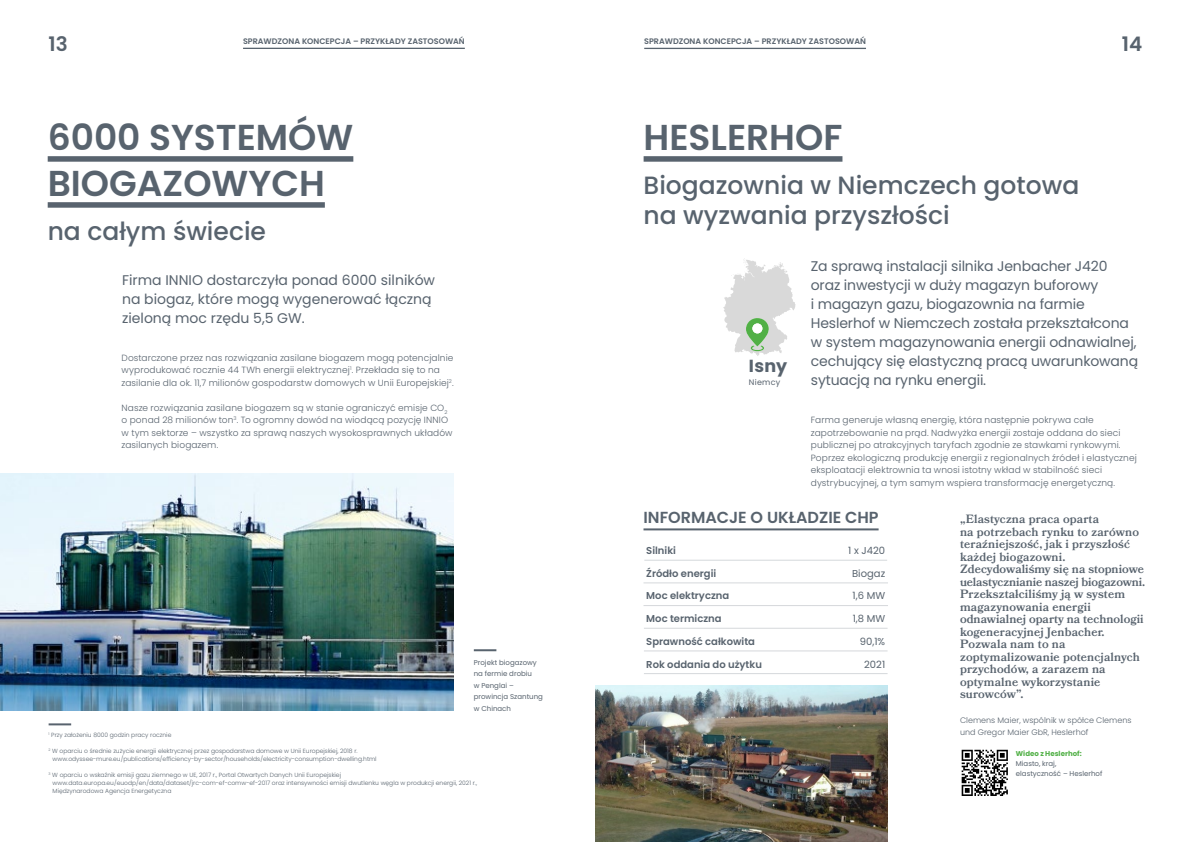
<style>
.page{position:relative;width:1191px;height:842px;background:#fff}
.page>*{position:absolute;margin:0;border:0;box-sizing:border-box;transform-origin:0 0}
.t1{font:600 36px/46px "Poppins";color:#58636e}
.t2{font:500 25px/30px "Poppins";color:#58636e}
.t3{font:600 20px "Poppins";color:#58636e}
.t4{font:700 17.5px "Poppins";color:#58636e}
.t5{font:600 16px "Poppins";color:#58636e}
.t6{font:14px/19px "Poppins";letter-spacing:-.01em;color:#58636e}
.t7{font:600 12px/12.5px "Bookmania";letter-spacing:.01em;color:#58636e}
.t8{font:600 10px "Poppins";color:#58636e}
.t9{font:10px "Poppins";color:#58636e}
.t10{font:300 9px/12.5px "Poppins";letter-spacing:.01em;color:#58636e}
.t11{font:600 8px "Poppins";color:#58636e}
.t12{font:300 8px/12.5px "Poppins";color:#58636e}
.t13{font:8px "Poppins";letter-spacing:.035em;color:#58636e}
.t14{font:7px/11.5px "Poppins";color:#58636e}
.t15{font:700 7px "Poppins";color:#51b046}
.t16{font:300 6px/8px "Poppins";color:#58636e}
</style>
<div class="page">
<div style="left:48px;top:156px;width:305px;height:6px;background:#58636e"></div>
<div style="left:48px;top:202px;width:277px;height:6px;background:#58636e"></div>
<img style="left:0;top:473px;width:454px;height:238px">
<hr style="left:644px;top:560px;width:167px;height:1px;background:#d5d8db">
<hr style="left:811px;top:560px;width:76px;height:1px;background:#d5d8db">
<hr style="left:643px;top:583px;width:168px;height:1px;background:#d5d8db">
<hr style="left:811px;top:583px;width:77px;height:1px;background:#d5d8db">
<hr style="left:643px;top:605px;width:168px;height:1px;background:#d5d8db">
<hr style="left:811px;top:605px;width:77px;height:1px;background:#d5d8db">
<hr style="left:644px;top:628px;width:167px;height:1px;background:#d5d8db">
<hr style="left:811px;top:628px;width:76px;height:1px;background:#d5d8db">
<hr style="left:644px;top:651px;width:167px;height:1px;background:#d5d8db">
<hr style="left:811px;top:651px;width:76px;height:1px;background:#d5d8db">
<hr style="left:644px;top:673px;width:167px;height:1px;background:#d5d8db">
<hr style="left:811px;top:673px;width:76px;height:1px;background:#d5d8db">
<hr style="left:643px;top:528px;width:235px;height:2px;background:#58636e">
<div style="left:643px;top:156px;width:199px;height:6px;background:#58636e"></div>
<img style="left:595px;top:686px;width:292px;height:156px">
<hr style="left:474px;top:649px;width:22px;height:2px;background:#58636e">
<svg style="left:723px;top:258px;width:72px;height:98px"></svg>
<div style="left:752px;top:323px;width:10px;height:10px;background:#fff;border-radius:50%"></div>
<hr style="left:49px;top:723px;width:22px;height:2px;background:#58636e">
<svg style="left:961px;top:750px;width:47px;height:46px"></svg>
<hr style="left:243px;top:48px;width:222px;height:1px;background:#58636e">
<hr style="left:644px;top:48px;width:222px;height:1px;background:#58636e">
<h3 class="t3" style="left:49px;top:32px;width:21px">13</h3>
<h3 class="t3" style="left:1121px;top:32px;width:22px">14</h3>
<p class="t11" style="left:243px;top:37px;width:223px">SPRAWDZONA KONCEPCJA – PRZYKŁADY ZASTOSOWAŃ</p>
<p class="t11" style="left:644px;top:37px;width:223px">SPRAWDZONA KONCEPCJA – PRZYKŁADY ZASTOSOWAŃ</p>
<h1 class="t1" style="left:48px;top:115px;width:307px">6000 SYSTEMÓW<br>BIOGAZOWYCH</h1>
<h2 class="t2" style="left:48px;top:216px;width:220px">na całym świecie</h2>
<h3 class="t6" style="left:122px;top:271px;width:314px">Firma INNIO dostarczyła ponad 6000 silników na biogaz, które mogą wygenerować łączną zieloną moc rzędu 5,5 GW.</h3>
<p class="t10" style="left:121px;top:351px;width:334px">Dostarczone przez nas rozwiązania zasilane biogazem mogą potencjalnie wyprodukować rocznie 44 TWh energii elektrycznej<sup>1</sup>. Przekłada się to na zasilanie dla ok. 11,7 milionów gospodarstw domowych w Unii Europejskiej<sup>2</sup>.</p>
<p class="t10" style="left:121px;top:401px;width:332px">Nasze rozwiązania zasilane biogazem są w stanie ograniczyć emisje CO<sub>2 </sub>o ponad 28 milionów ton<sup>3</sup>. To ogromny dowód na wiodącą pozycję INNIO w tym sektorze – wszystko za sprawą naszych wysokosprawnych układów zasilanych biogazem.</p>
<p class="t14" style="left:474px;top:657px;width:71px">Projekt biogazowy na fermie drobiu<br>w Penglai – prowincja Szantung w Chinach</p>
<p class="t16" style="left:49px;top:731px;width:124px"><sup>1</sup> Przy założeniu 8000 godzin pracy rocznie</p>
<p class="t16" style="left:53px;top:747px;width:325px;text-indent:-4px"><sup>2</sup> W oparciu o średnie zużycie energii elektrycznej przez gospodarstwa domowe w Unii Europejskiej, 2018 r. www.odyssee-mure.eu/publications/efficiency-by-sector/households/electricity-consumption-dwelling.html</p>
<p class="t16" style="left:53px;top:771px;width:426px;text-indent:-4px"><sup>3</sup> W oparciu o wskaźnik emisji gazu ziemnego w UE, 2017 r., Portal Otwartych Danych Unii Europejskiej www.data.europa.eu/euodp/en/data/dataset/jrc-com-ef-comw-ef-2017 oraz intensywności emisji dwutlenku węgla w produkcji energii, 2021 r.,<br>Międzynarodowa Agencja Energetyczna</p>
<h1 class="t1" style="left:643px;top:115px;width:200px">HESLERHOF</h1>
<h2 class="t2" style="left:643px;top:170px;width:437px">Biogazownia w Niemczech gotowa na wyzwania przyszłości</h2>
<p class="t6" style="left:811px;top:256px;width:329px">Za sprawą instalacji silnika Jenbacher J420 oraz inwestycji w duży magazyn buforowy<br>i magazyn gazu, biogazownia na farmie Heslerhof w Niemczech została przekształcona w system magazynowania energii odnawialnej, cechujący się elastyczną pracą uwarunkowaną sytuacją na rynku energii.</p>
<p class="t10" style="left:811px;top:414px;width:327px">Farma generuje własną energię, która następnie pokrywa całe zapotrzebowanie na prąd. Nadwyżka energii zostaje oddana do sieci publicznej po atrakcyjnych taryfach zgodnie ze stawkami rynkowymi.<br>Poprzez ekologiczną produkcję energii z regionalnych źródeł i elastycznej eksploatacji elektrownia ta wnosi istotny wkład w stabilność sieci dystrybucyjnej, a tym samym wspiera transformację energetyczną.</p>
<p class="t7" style="left:960px;top:513px;width:187px">„Elastyczna praca oparta<br>na potrzebach rynku to zarówno teraźniejszość, jak i przyszłość każdej biogazowni.<br>Zdecydowaliśmy się na stopniowe uelastycznianie naszej biogazowni.<br>Przekształciliśmy ją w system magazynowania energii odnawialnej oparty na technologii kogeneracyjnej Jenbacher.<br>Pozwala nam to na zoptymalizowanie potencjalnych przychodów, a zarazem na optymalne wykorzystanie surowców”.</p>
<p class="t12" style="left:960px;top:714px;width:173px">Clemens Maier, wspólnik w spółce Clemens und Gregor Maier GbR, Heslerhof</p>
<h3 class="t4" style="left:749px;top:356px;width:40px">Isny</h3>
<p class="t13" style="left:749px;top:378px;width:33px">Niemcy</p>
<h3 class="t5" style="left:643px;top:508px;width:237px">INFORMACJE O UKŁADZIE CHP</h3>
<p class="t8" style="left:646px;top:545px;width:31px">Silniki</p>
<p class="t9" style="left:848px;top:545px;width:38px">1 x J420</p>
<p class="t8" style="left:646px;top:567px;width:71px">Źródło energii</p>
<p class="t9" style="left:852px;top:567px;width:35px">Biogaz</p>
<p class="t8" style="left:646px;top:590px;width:84px">Moc elektryczna</p>
<p class="t9" style="left:852px;top:590px;width:34px">1,6 MW</p>
<p class="t8" style="left:646px;top:613px;width:77px">Moc termiczna</p>
<p class="t9" style="left:852px;top:613px;width:34px">1,8 MW</p>
<p class="t8" style="left:646px;top:635px;width:110px">Sprawność całkowita</p>
<p class="t9" style="left:860px;top:635px;width:27px">90,1%</p>
<p class="t8" style="left:646px;top:658px;width:117px">Rok oddania do użytku</p>
<p class="t9" style="left:864px;top:658px;width:22px">2021</p>
<p class="t15" style="left:1016px;top:749px;width:67px">Wideo z Heslerhof:</p>
<p class="t14" style="left:1016px;top:758px;width:88px;line-height:10px">Miasto, kraj, elastyczność – Heslerhof</p>
</div>
